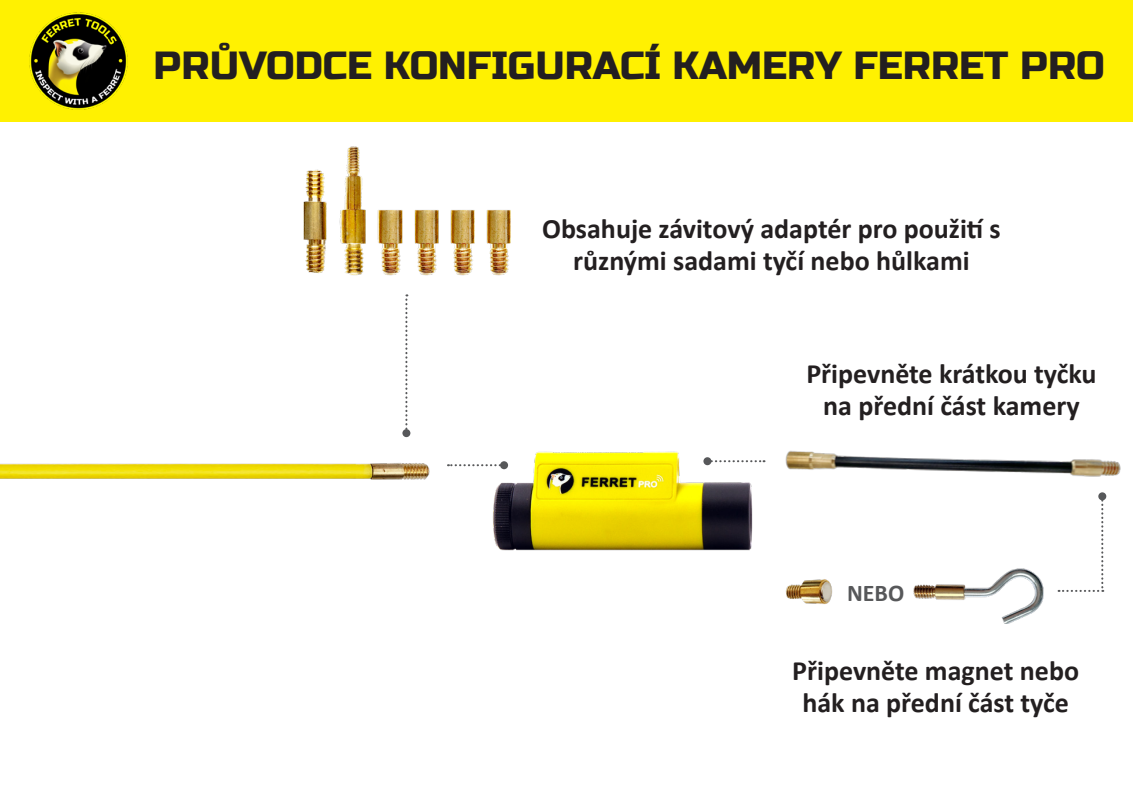
<style>
.page{position:relative;width:1133px;height:793px;background:#fff}
.page>*{position:absolute;margin:0;border:0;box-sizing:border-box;transform-origin:0 0}
.t1{font:39.2px "Russo One";color:#231f20}
.t2{font:700 28px/32px "Calibri";color:#231f20;text-align:center}
.t3{font:700 24px "Calibri";color:#57585a}
</style>
<div class="page">
<div style="left:0;top:0;width:1133px;height:122px;background:#fff101"></div>
<img style="left:29px;top:12px;width:99px;height:98px">
<img style="left:785px;top:450px;width:336px;height:27px">
<img style="left:0;top:463px;width:430px;height:17px">
<svg style="left:448px;top:464px;width:17px;height:2px"></svg>
<img style="left:913px;top:568px;width:131px;height:56px">
<img style="left:303px;top:146px;width:208px;height:130px">
<svg style="left:1058px;top:498px;width:45px;height:94px"></svg>
<div style="left:1098px;top:492px;width:8px;height:8px;background:#57585a;border-radius:50%"></div>
<svg style="left:405px;top:294px;width:2px;height:135px"></svg>
<div style="left:402px;top:429px;width:8px;height:8px;background:#57585a;border-radius:50%"></div>
<img style="left:785px;top:579px;width:48px;height:25px">
<img style="left:465px;top:451px;width:301px;height:100px">
<p class="t1" style="left:154px;top:43px;width:953px">PRŮVODCE KONFIGURACÍ KAMERY FERRET PRO</p>
<p class="t2" style="left:542px;top:212px;width:460px">Obsahuje závitový adaptér pro použití s různými sadami tyčí nebo hůlkami</p>
<p class="t2" style="left:806px;top:357px;width:292px">Připevněte krátkou tyčku na přední část kamery</p>
<p class="t3" style="left:847px;top:575px;width:59px">NEBO</p>
<p class="t2" style="left:792px;top:654px;width:288px">Připevněte magnet nebo hák na přední část tyče</p>
</div>
